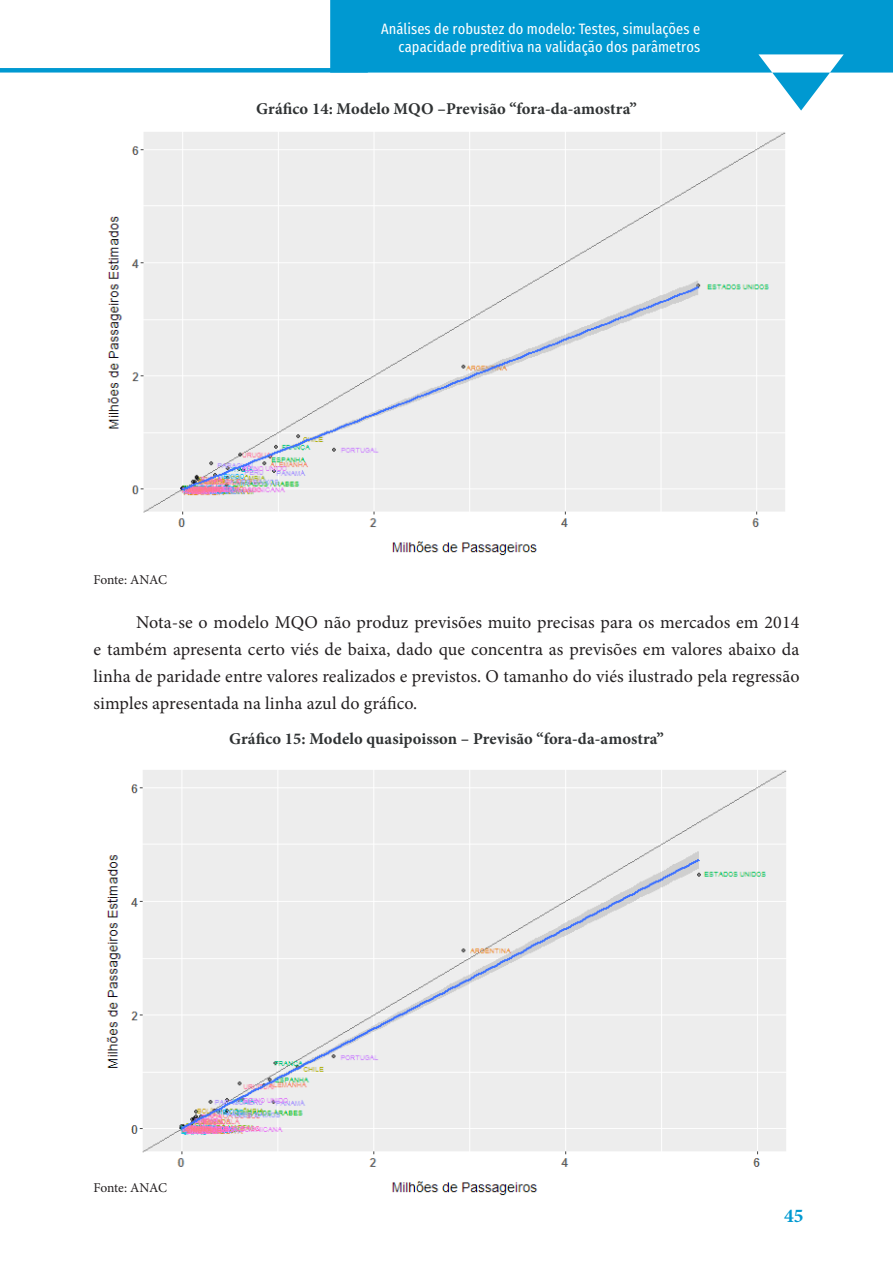
<style>
.page{position:relative;width:893px;height:1263px;background:#fff}
.page>*{position:absolute;margin:0;border:0;box-sizing:border-box;transform-origin:0 0}
.t1{font:700 19.5px "Minion Pro";color:#0099d1}
.t2{font:18px/27px "Minion Pro";letter-spacing:.005em;color:#231f20;text-align:justify}
.Titulo_figuras{font:700 16.5px "Minion Pro";letter-spacing:.005em;color:#2f3233}
.t3{font:15px/18px "Fira Sans Condensed";letter-spacing:.005em;color:#fff;text-align:right}
.fonte{font:13.5px "Minion Pro";letter-spacing:-.02em;color:#231f20}
</style>
<div class="page">
<svg style="left:330px;top:0;width:563px;height:111px;fill:#0099d1"></svg>
<div style="left:0;top:68px;width:368px;height:5px;background:#0099d1"></div>
<img style="left:107px;top:132px;width:679px;height:424px">
<img style="left:106px;top:770px;width:681px;height:426px">
<p class="t3" style="left:381px;top:18px;width:321px">Análises de robustez do modelo: Testes, simulações e capacidade preditiva na validação dos parâmetros</p>
<p class="Titulo_figuras" style="left:256px;top:97px;width:382px">Gráfico 14: Modelo MQO –Previsão “fora-da-amostra”</p>
<p class="fonte" style="left:94px;top:570px;width:75px">Fonte: ANAC</p>
<p class="t2" style="left:94px;top:608px;width:707px;text-indent:43px">Nota-se o modelo MQO não produz previsões muito precisas para os mercados em 2014 e também apresenta certo viés de baixa, dado que concentra as previsões em valores abaixo da linha de paridade entre valores realizados e previstos. O tamanho do viés ilustrado pela regressão simples apresentada na linha azul do gráfico.</p>
<p class="Titulo_figuras" style="left:229px;top:727px;width:436px">Gráfico 15: Modelo quasipoisson – Previsão “fora-da-amostra”</p>
<p class="fonte" style="left:94px;top:1179px;width:75px">Fonte: ANAC</p>
<p class="t1" style="left:784px;top:1202px;width:21px">45</p>
</div>
